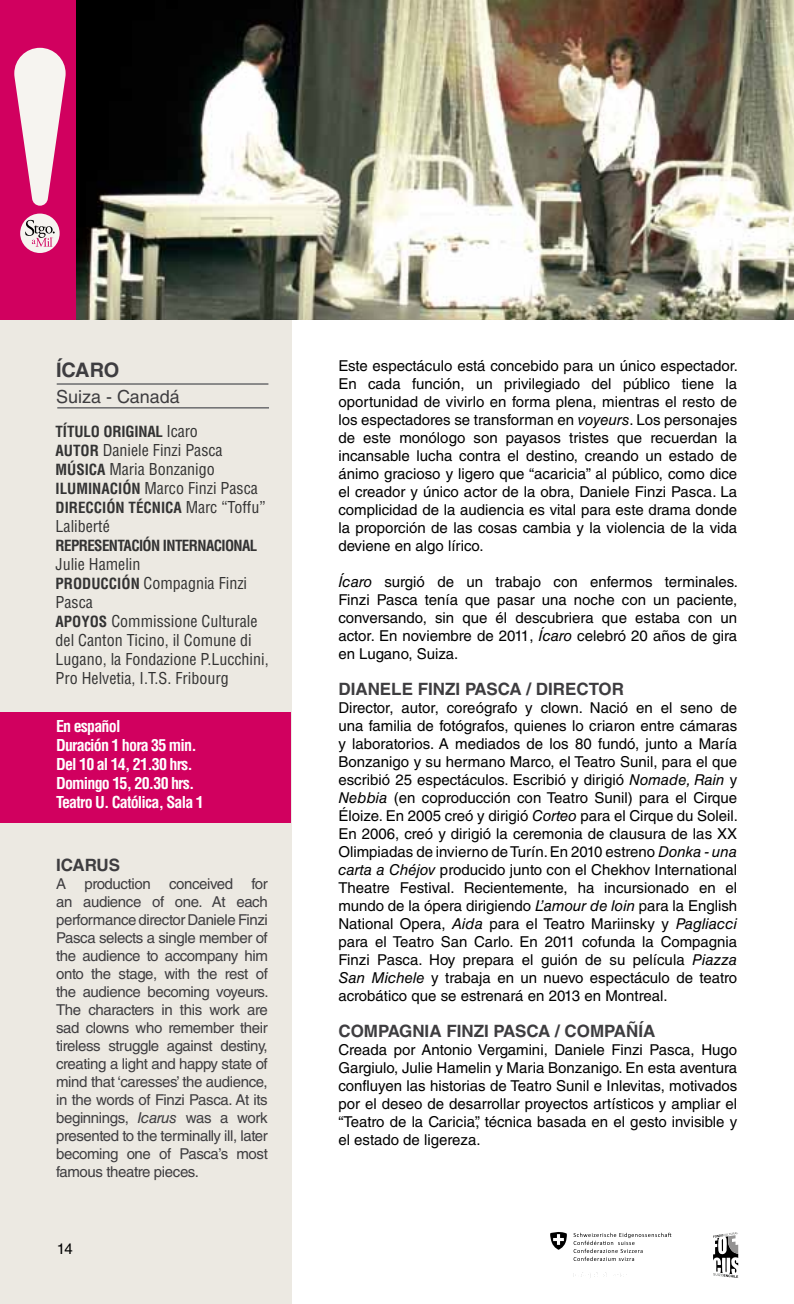
<style>
.page{position:relative;width:794px;height:1304px;background:#fff}
.page>*{position:absolute;margin:0;border:0;box-sizing:border-box;transform-origin:0 0}
.t1{font:700 20px "Helvetica LT Std";letter-spacing:-.01em;color:#3e3d40}
.t2{font:18px "Helvetica LT Std";color:#3e3d40}
.t3{font:700 17px "Helvetica LT Std";color:#3e3d40}
.t4{font:condensed 16px/19px "Helvetica LT Std";color:#333}
.t5{font:700 condensed 16px/19px "Helvetica LT Std";letter-spacing:-.05em;color:#fff}
.t6{font:15px/18px "Helvetica LT Std";color:#000;text-align:justify}
.t7{font:15px/18px "Helvetica LT Std";letter-spacing:-.025em;color:#3e3d40;text-align:justify}
.t8{font:700 condensed 15px "Helvetica LT Std";letter-spacing:-.01em;color:#333}
.t9{font:700 condensed 15px "Helvetica LT Std";letter-spacing:-.04em;color:#333}
.s1{font-weight:400;font-size:16px}
.s2{font-weight:700;font-size:15px}
.s3{font-style:italic}
</style>
<div class="page">
<div style="left:0;top:312px;width:291px;height:992px;background:#ece9e2"></div>
<div style="left:0;top:0;width:77px;height:320px;background:#d1005f"></div>
<hr style="left:57px;top:383px;width:211px;height:2px;background:#6b6c6e">
<hr style="left:57px;top:407px;width:212px;height:2px;background:#6b6c6e">
<svg style="left:14px;top:48px;width:52px;height:158px"></svg>
<div style="left:20px;top:214px;width:40px;height:39px;background:#f6f4f0;border-radius:50%"></div>
<svg style="left:25px;top:220px;width:30px;height:27px"></svg>
<img style="left:77px;top:0;width:716px;height:320px">
<div style="left:0;top:712px;width:291px;height:111px;background:#d1005f"></div>
<svg style="left:713px;top:1232px;width:25px;height:46px"></svg>
<svg style="left:550px;top:1232px;width:17px;height:18px"></svg>
<svg style="left:573px;top:1233px;width:98px;height:28px"></svg>
<svg style="left:573px;top:1272px;width:51px;height:6px"></svg>
<hr style="left:793px;top:0;width:1px;height:320px;background:#000">
<h1 class="t1" style="left:56px;top:357px;width:65px">ÍCARO</h1>
<p class="t2" style="left:56px;top:386px;width:125px">Suiza - Canadá</p>
<p class="t8" style="left:56px;top:422px;width:144px">TÍTULO ORIGINAL <span class="s1">Icaro</span></p>
<p class="t4" style="left:56px;top:440px;width:204px"><span class="s2">AUTOR</span> Daniele Finzi Pasca<br><span class="s2">MÚSICA</span> Maria Bonzanigo<br><span class="s2">ILUMINACIÓN</span> Marco Finzi Pasca</p>
<p class="t8" style="left:56px;top:498px;width:211px">DIRECCIÓN TÉCNICA <span class="s1">Marc “Toffu”</span></p>
<p class="t4" style="left:56px;top:516px;width:56px">Laliberté</p>
<p class="t9" style="left:56px;top:536px;width:203px">REPRESENTACIÓN INTERNACIONAL</p>
<p class="t4" style="left:56px;top:554px;width:214px">Julie Hamelin<br><span class="s2">PRODUCCIÓN</span> Compagnia Finzi<br>Pasca<br><span class="s2">APOYOS</span> Commissione Culturale del Canton Ticino, il Comune di<br>Lugano, la Fondazione P.Lucchini,<br>Pro Helvetia, I.T.S. Fribourg</p>
<p class="t5" style="left:56px;top:717px;width:149px">En español<br>Duración 1 hora 35 min.<br>Del 10 al 14, 21.30 hrs.<br>Domingo 15, 20.30 hrs.<br>Teatro U. Católica, Sala 1</p>
<p class="t3" style="left:56px;top:854px;width:66px">ICARUS</p>
<p class="t7" style="left:56px;top:874px;width:214px">A production conceived for an audience of one. At each performance director Daniele Finzi Pasca selects a single member of the audience to accompany him onto the stage, with the rest of the audience becoming voyeurs.<br>The characters in this work are sad clowns who remember their tireless struggle against destiny, creating a light and happy state of mind that ‘caresses’ the audience, in the words of Finzi Pasca. At its beginnings, <span class="s3">Icarus</span> was a work presented to the terminally ill, later becoming one of Pasca’s most famous theatre pieces.</p>
<p class="t6" style="left:57px;top:1240px;width:18px">14</p>
<p class="t6" style="left:338px;top:356px;width:401px">Este espectáculo está concebido para un único espectador.<br>En cada función, un privilegiado del público tiene la oportunidad de vivirlo en forma plena, mientras el resto de los espectadores se transforman en <span class="s3">voyeurs</span>. Los personajes de este monólogo son payasos tristes que recuerdan la incansable lucha contra el destino, creando un estado de ánimo gracioso y ligero que “acaricia” al público, como dice el creador y único actor de la obra, Daniele Finzi Pasca. La complicidad de la audiencia es vital para este drama donde la proporción de las cosas cambia y la violencia de la vida deviene en algo lírico.</p>
<p class="t6" style="left:338px;top:572px;width:401px"><span class="s3">Ícaro</span> surgió de un trabajo con enfermos terminales.<br>Finzi Pasca tenía que pasar una noche con un paciente, conversando, sin que él descubriera que estaba con un actor. En noviembre de 2011, <span class="s3">Ícaro</span> celebró 20 años de gira en Lugano, Suiza.</p>
<p class="t3" style="left:338px;top:678px;width:287px">DIANELE FINZI PASCA / DIRECTOR</p>
<p class="t6" style="left:338px;top:698px;width:401px">Director, autor, coreógrafo y clown. Nació en el seno de una familia de fotógrafos, quienes lo criaron entre cámaras y laboratorios. A mediados de los 80 fundó, junto a María Bonzanigo y su hermano Marco, el Teatro Sunil, para el que escribió 25 espectáculos. Escribió y dirigió <span class="s3">Nomade, Rain</span> y <span class="s3">Nebbia</span> (en coproducción con Teatro Sunil) para el Cirque Éloize. En 2005 creó y dirigió <span class="s3">Corteo</span> para el Cirque du Soleil.<br>En 2006, creó y dirigió la ceremonia de clausura de las XX Olimpiadas de invierno de Turín. En 2010 estreno <span class="s3">Donka - una carta a Chéjov</span> producido junto con el Chekhov International Theatre Festival. Recientemente, ha incursionado en el mundo de la ópera dirigiendo <span class="s3">L’amour de loin</span> para la English National Opera, <span class="s3">Aida</span> para el Teatro Mariinsky y <span class="s3">Pagliacci </span>para el Teatro San Carlo. En 2011 cofunda la Compagnia Finzi Pasca. Hoy prepara el guión de su película <span class="s3">Piazza San Michele</span> y trabaja en un nuevo espectáculo de teatro acrobático que se estrenará en 2013 en Montreal.</p>
<p class="t3" style="left:338px;top:1020px;width:318px">COMPAGNIA FINZI PASCA / COMPAÑÍA</p>
<p class="t6" style="left:338px;top:1040px;width:400px">Creada por Antonio Vergamini, Daniele Finzi Pasca, Hugo Gargiulo, Julie Hamelin y Maria Bonzanigo. En esta aventura confluyen las historias de Teatro Sunil e Inlevitas, motivados por el deseo de desarrollar proyectos artísticos y ampliar el “Teatro de la Caricia”, técnica basada en el gesto invisible y el estado de ligereza.</p>
</div>
